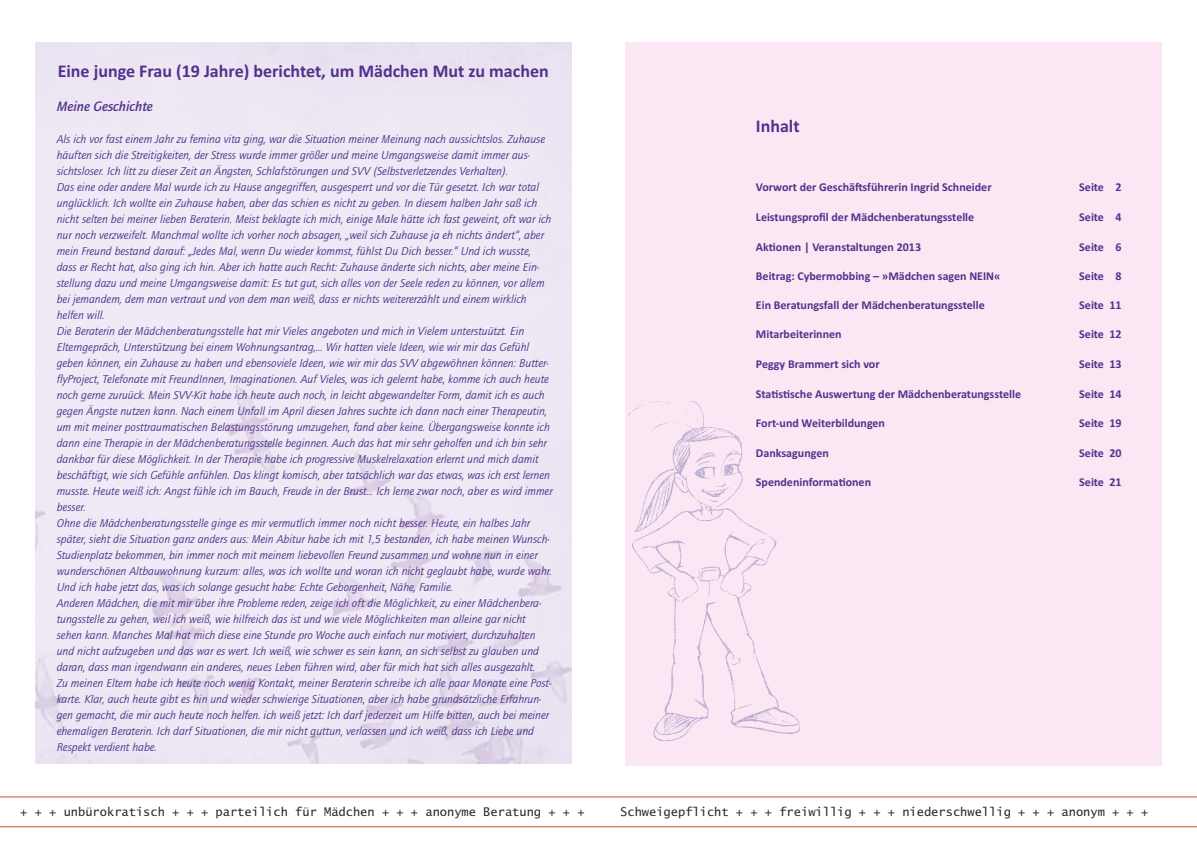
<style>
.page{position:relative;width:1197px;height:848px;background:#fff}
.page>*{position:absolute;margin:0;border:0;box-sizing:border-box;transform-origin:0 0}
.t1{font:700 18px "Calibri";color:#52318d}
.t2{font:italic 700 14px "Quay Itc T";color:#52318d}
.t3{font:700 12px "Calibri";color:#52318d}
.t4{font:12px "Lucida Sans Typewriter";color:#272627}
.t5{font:italic 11.8px/16px "Quay Itc T";color:#52318d}
</style>
<div class="page">
<div style="left:625px;top:43px;width:536px;height:722px;background:#fae7f3"></div>
<hr style="left:0;top:796px;width:1196px;height:1px;background:#d14e2b">
<hr style="left:0;top:826px;width:1196px;height:1px;background:#d14e2b">
<img style="left:626px;top:401px;width:175px;height:340px">
<h1 class="t1" style="left:58px;top:60px;width:492px">Eine junge Frau (19 Jahre) berichtet, um Mädchen Mut zu machen</h1>
<p class="t2" style="left:57px;top:98px;width:98px">Meine Geschichte</p>
<p class="t5" style="left:57px;top:131px;width:497px">Als ich vor fast einem Jahr zu femina vita ging, war die Situation meiner Meinung nach aussichtslos. Zuhause häuften sich die Streitigkeiten, der Stress wurde immer größer und meine Umgangsweise damit immer aus&shy;sichtsloser. Ich litt zu dieser Zeit an Ängsten, Schlafstörungen und SVV (Selbstverletzendes Verhalten).<br>Das eine oder andere Mal wurde ich zu Hause angegriffen, ausgesperrt und vor die Tür gesetzt. Ich war total unglücklich. Ich wollte ein Zuhause haben, aber das schien es nicht zu geben. In diesem halben Jahr saß ich nicht selten bei meiner lieben Beraterin. Meist beklagte ich mich, einige Male hätte ich fast geweint, oft war ich nur noch verzweifelt. Manchmal wollte ich vorher noch absagen, „weil sich Zuhause ja eh nichts ändert“, aber mein Freund bestand darauf: „Jedes Mal, wenn Du wieder kommst, fühlst Du Dich besser.“ Und ich wusste, dass er Recht hat, also ging ich hin. Aber ich hatte auch Recht: Zuhause änderte sich nichts, aber meine Ein&shy;stellung dazu und meine Umgangsweise damit: Es tut gut, sich alles von der Seele reden zu können, vor allem bei jemandem, dem man vertraut und von dem man weiß, dass er nichts weitererzählt und einem wirklich helfen will.<br>Die Beraterin der Mädchenberatungsstelle hat mir Vieles angeboten und mich in Vielem unterstuützt. Ein Elterngepräch, Unterstützung bei einem Wohnungsantrag,... Wir hatten viele Ideen, wie wir mir das Gefühl geben können, ein Zuhause zu haben und ebensoviele Ideen, wie wir mir das SVV abgewöhnen können: Butter&shy;flyProject, Telefonate mit FreundInnen, Imaginationen. Auf Vieles, was ich gelernt habe, komme ich auch heute noch gerne zuruück. Mein SVV-Kit habe ich heute auch noch, in leicht abgewandelter Form, damit ich es auch gegen Ängste nutzen kann. Nach einem Unfall im April diesen Jahres suchte ich dann nach einer Therapeutin, um mit meiner posttraumatischen Belastungsstörung umzugehen, fand aber keine. Übergangsweise konnte ich dann eine Therapie in der Mädchenberatungsstelle beginnen. Auch das hat mir sehr geholfen und ich bin sehr dankbar für diese Möglichkeit. In der Therapie habe ich progressive Muskelrelaxation erlernt und mich damit beschäftigt, wie sich Gefühle anfühlen. Das klingt komisch, aber tatsächlich war das etwas, was ich erst lernen musste. Heute weiß ich: Angst fühle ich im Bauch, Freude in der Brust... Ich lerne zwar noch, aber es wird immer besser.<br>Ohne die Mädchenberatungsstelle ginge es mir vermutlich immer noch nicht besser. Heute, ein halbes Jahr später, sieht die Situation ganz anders aus: Mein Abitur habe ich mit 1,5 bestanden, ich habe meinen Wunsch-Studienplatz bekommen, bin immer noch mit meinem liebevollen Freund zusammen und wohne nun in einer wunderschönen Altbauwohnung kurzum: alles, was ich wollte und woran ich nicht geglaubt habe, wurde wahr.<br>Und ich habe jetzt das, was ich solange gesucht habe: Echte Geborgenheit, Nähe, Familie.<br>Anderen Mädchen, die mit mir über ihre Probleme reden, zeige ich oft die Möglichkeit, zu einer Mädchenbera&shy;tungsstelle zu gehen, weil ich weiß, wie hilfreich das ist und wie viele Möglichkeiten man alleine gar nicht sehen kann. Manches Mal hat mich diese eine Stunde pro Woche auch einfach nur motiviert, durchzuhalten und nicht aufzugeben und das war es wert. Ich weiß, wie schwer es sein kann, an sich selbst zu glauben und daran, dass man irgendwann ein anderes, neues Leben führen wird, aber für mich hat sich alles ausgezahlt.<br>Zu meinen Eltern habe ich heute noch wenig Kontakt, meiner Beraterin schreibe ich alle paar Monate eine Post&shy;karte. Klar, auch heute gibt es hin und wieder schwierige Situationen, aber ich habe grundsätzliche Erfahrun&shy;gen gemacht, die mir auch heute noch helfen. ich weiß jetzt: Ich darf jederzeit um Hilfe bitten, auch bei meiner ehemaligen Beraterin. Ich darf Situationen, die mir nicht guttun, verlassen und ich weiß, dass ich Liebe und Respekt verdient habe.</p>
<h1 class="t1" style="left:755px;top:115px;width:45px">Inhalt</h1>
<p class="t3" style="left:755px;top:180px;width:237px">Vorwort der Geschäftsführerin Ingrid Schneider</p>
<p class="t3" style="left:1079px;top:180px;width:44px">Seite 2</p>
<p class="t3" style="left:755px;top:209px;width:220px">Leistungsprofil der Mädchenberatungsstelle</p>
<p class="t3" style="left:1079px;top:209px;width:44px">Seite 4</p>
<p class="t3" style="left:755px;top:239px;width:167px">Aktionen | Veranstaltungen 2013</p>
<p class="t3" style="left:1079px;top:239px;width:44px">Seite 6</p>
<p class="t3" style="left:755px;top:269px;width:246px">Beitrag: Cybermobbing – »Mädchen sagen NEIN«</p>
<p class="t3" style="left:1079px;top:269px;width:44px">Seite 8</p>
<p class="t3" style="left:755px;top:298px;width:230px">Ein Beratungsfall der Mädchenberatungsstelle</p>
<p class="t3" style="left:1079px;top:298px;width:44px">Seite 11</p>
<p class="t3" style="left:755px;top:327px;width:87px">Mitarbeiterinnen</p>
<p class="t3" style="left:1079px;top:327px;width:44px">Seite 12</p>
<p class="t3" style="left:755px;top:356px;width:125px">Peggy Brammert sich vor</p>
<p class="t3" style="left:1079px;top:356px;width:44px">Seite 13</p>
<p class="t3" style="left:755px;top:386px;width:266px">Statistische Auswertung der Mädchenberatungsstelle</p>
<p class="t3" style="left:1079px;top:386px;width:44px">Seite 14</p>
<p class="t3" style="left:755px;top:416px;width:131px">Fort-und Weiterbildungen</p>
<p class="t3" style="left:1079px;top:416px;width:44px">Seite 19</p>
<p class="t3" style="left:755px;top:446px;width:74px">Danksagungen</p>
<p class="t3" style="left:1079px;top:446px;width:44px">Seite 20</p>
<p class="t3" style="left:755px;top:475px;width:117px">Spendeninformationen</p>
<p class="t3" style="left:1079px;top:475px;width:44px">Seite 21</p>
<p class="t4" style="left:20px;top:805px;width:565px">+ + + unbürokratisch + + + parteilich für Mädchen + + + anonyme Beratung + + +</p>
<p class="t4" style="left:620px;top:805px;width:529px">Schweigepflicht + + + freiwillig + + + niederschwellig + + + anonym + + +</p>
</div>
